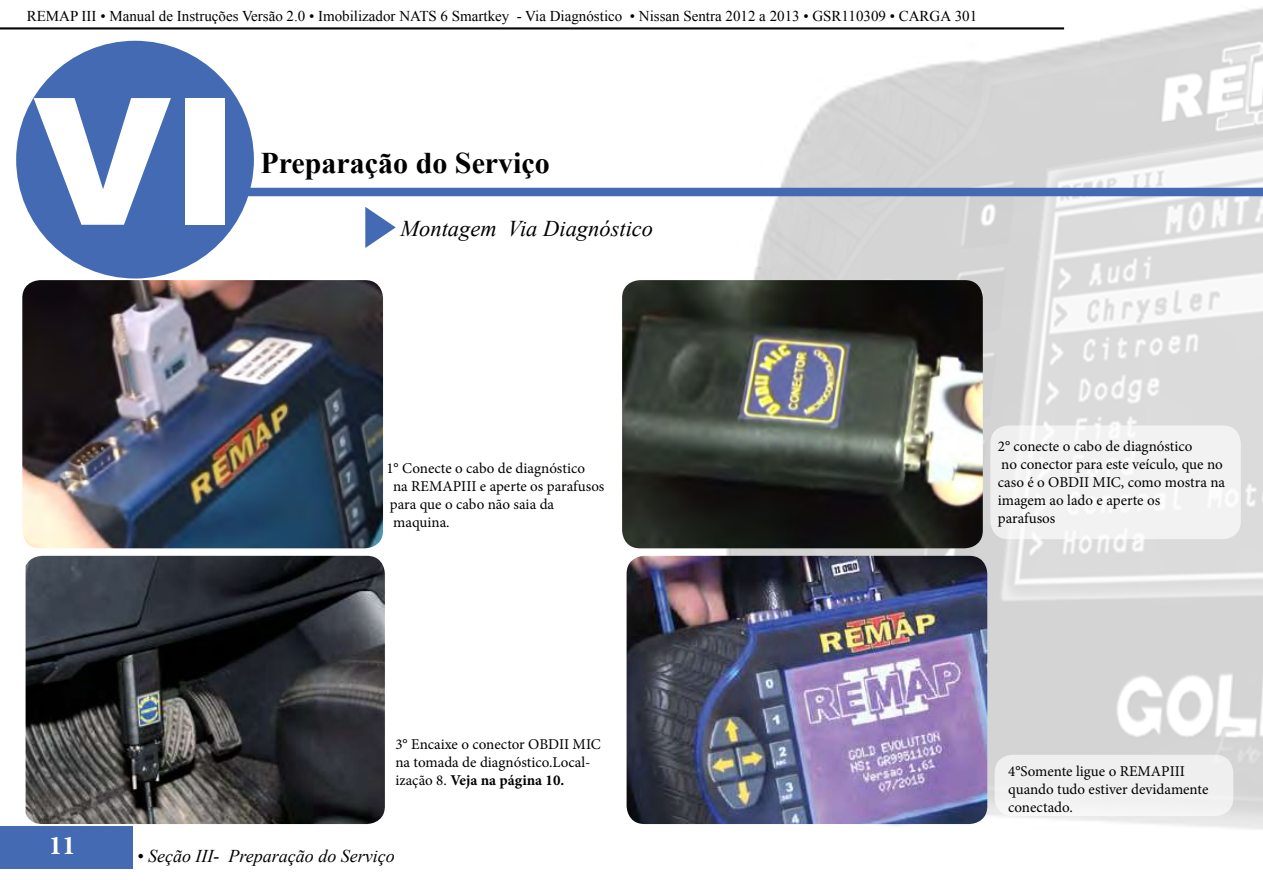
<style>
.page{position:relative;width:1263px;height:893px;background:#fff}
.page>*{position:absolute;margin:0;border:0;box-sizing:border-box;transform-origin:0 0}
.t1{font:900 177px "Arial";color:#fff}
.t2{font:700 30px "Times New Roman";color:#000}
.t3{font:700 27px "Minion Pro";color:#fff}
.t4{font:italic 22.5px "Times New Roman";color:#000}
.t5{font:italic 18px "Times New Roman";color:#000}
.t6{font:15px/18px "Minion Pro";color:#000}
.t7{font:15px "Times New Roman";color:#000}
.s1{font-weight:700}
</style>
<div class="page">
<hr style="left:0;top:28px;width:1064px;height:1px;background:#000">
<hr style="left:0;top:29px;width:1064px;height:1px;background:#000">
<img style="left:727px;top:7px;width:536px;height:823px">
<div style="left:0;top:826px;width:133px;height:42px;background:#436ab3"></div>
<div style="left:12px;top:36px;width:246px;height:247px;background:#436ab3;border-radius:50%"></div>
<div style="left:8px;top:32px;width:254px;height:255px;border:9px solid #fff;border-radius:50%"></div>
<div style="left:203px;top:188px;width:1060px;height:8px;background:#436ab3"></div>
<svg style="left:365px;top:207px;width:31px;height:41px"></svg>
<div style="left:990px;top:425px;width:251px;height:114px;background:#f2f2f2;border-radius:18px"></div>
<div style="left:995px;top:755px;width:238px;height:61px;background:#efefef;border-radius:18px"></div>
<img style="left:22px;top:280px;width:361px;height:268px">
<img style="left:26px;top:556px;width:359px;height:268px">
<img style="left:627px;top:556px;width:360px;height:268px">
<img style="left:622px;top:280px;width:361px;height:268px">
<p class="t7" style="left:27px;top:6px;width:952px">REMAP III • Manual de Instruções Versão 2.0 • Imobilizador NATS 6 Smartkey - Via Diagnóstico • Nissan Sentra 2012 a 2013 • GSR110309 • CARGA 301</p>
<h1 class="t1" style="left:33px;top:33px;width:208px">VI</h1>
<h2 class="t2" style="left:261px;top:142px;width:291px">Preparação do Serviço</h2>
<h3 class="t4" style="left:400px;top:213px;width:254px">Montagem Via Diagnóstico</h3>
<p class="t6" style="left:386px;top:460px;width:220px">1° Conecte o cabo de diagnóstico<br>na REMAPIII e aperte os parafusos para que o cabo não saia da maquina.</p>
<p class="t6" style="left:998px;top:437px;width:229px">2° conecte o cabo de diagnóstico<br>no conector para este veículo, que no caso é o OBDII MIC, como mostra na imagem ao lado e aperte os<br>parafusos</p>
<h3 class="t3" style="left:49px;top:827px;width:28px">11</h3>
<p class="t6" style="left:395px;top:735px;width:207px">3° Encaixe o conector OBDII MIC na tomada de diagnóstico.Local&shy;ização 8. <span class="s1">Veja na página 10.</span></p>
<p class="t5" style="left:137px;top:844px;width:259px">• Seção III- Preparação do Serviço</p>
<p class="t6" style="left:1008px;top:762px;width:202px">4°Somente ligue o REMAPIII quando tudo estiver devidamente conectado.</p>
</div>
